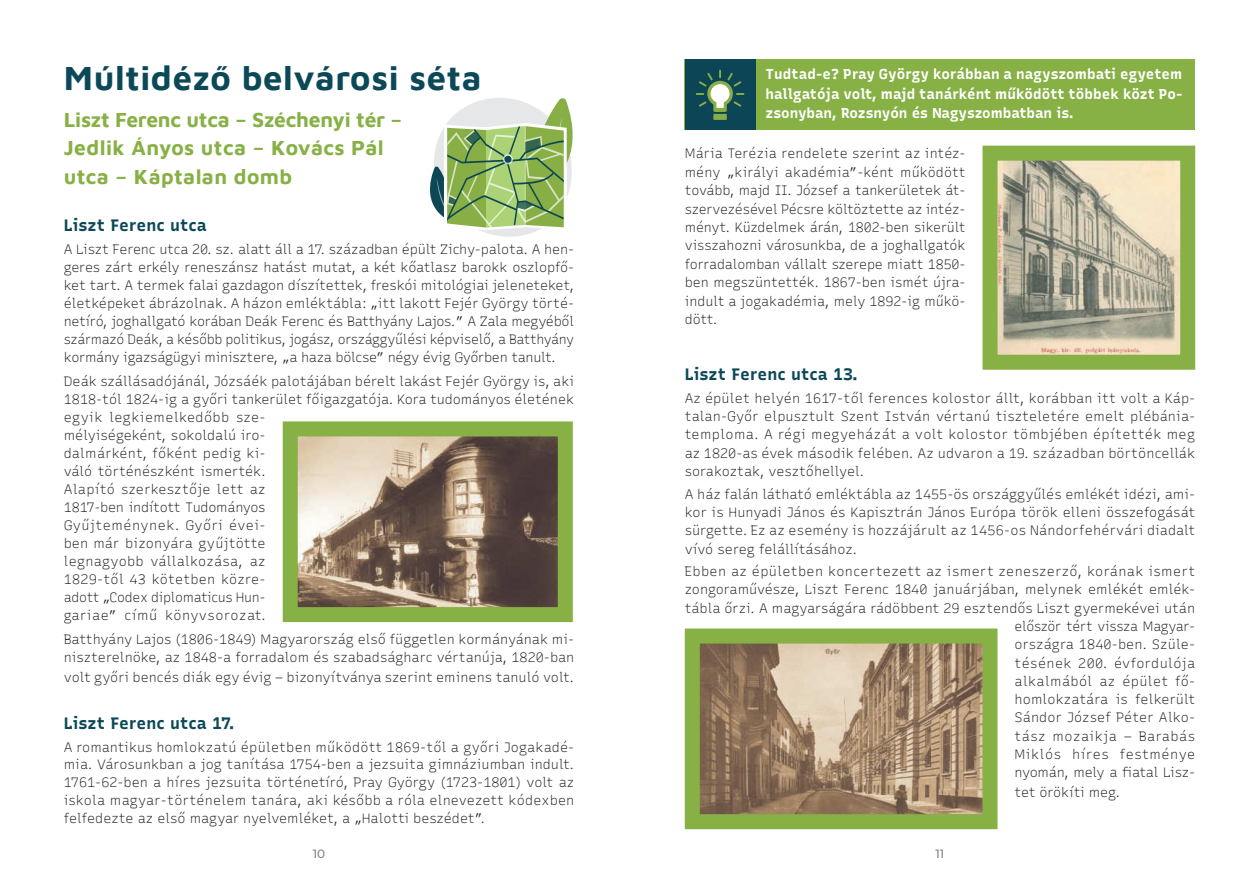
<style>
.page{position:relative;width:1259px;height:893px;background:#fff}
.page>*{position:absolute;margin:0;border:0;box-sizing:border-box;transform-origin:0 0}
.t1{font:700 34.5px "Maven Pro";letter-spacing:.02em;color:#0b4958}
.t2{font:700 21px/28.5px "Maven Pro";letter-spacing:.02em;color:#87b045}
.t3{font:700 16.5px "Recursive";letter-spacing:.01em;color:#0b4958}
.t4{font:700 14.25px/19.5px "Recursive";color:#fff;text-align:justify}
.t5{font:300 13.5px/18px "Recursive";color:#231f20;text-align:justify}
.t6{font:300 13.5px "Recursive";letter-spacing:.03em;color:#231f20}
.t7{font:300 13.5px "Recursive";letter-spacing:-.02em;color:#231f20}
.t8{font:300 13.5px "Recursive";letter-spacing:.04em;color:#231f20}
.t9{font:300 13.5px "Recursive";letter-spacing:.045em;color:#231f20}
.t10{font:500 12px "Montserrat";color:#808285}
</style>
<div class="page">
<div style="left:685px;top:60px;width:510px;height:70px;background:#87b045"></div>
<div style="left:685px;top:60px;width:70px;height:70px;background:#0c4656"></div>
<div style="left:713px;top:114px;width:14px;height:6px;background:#86ae45"></div>
<svg style="left:696px;top:70px;width:48px;height:42px"></svg>
<img style="left:299px;top:437px;width:258px;height:169px">
<div style="left:283px;top:421px;width:290px;height:201px;border:15px solid #87b045"></div>
<img style="left:998px;top:162px;width:181px;height:192px">
<div style="left:982px;top:146px;width:213px;height:224px;border:15px solid #87b045"></div>
<img style="left:701px;top:644px;width:280px;height:169px">
<div style="left:685px;top:628px;width:312px;height:201px;border:15px solid #87b045"></div>
<svg style="left:430px;top:98px;width:143px;height:139px"></svg>
<svg style="left:503px;top:154px;width:10px;height:10px"></svg>
<div style="left:504px;top:156px;width:7px;height:7px;background:#0d4655;border-radius:50%"></div>
<h1 class="t1" style="left:64px;top:54px;width:419px">Múltidéző belvárosi séta</h1>
<h2 class="t2" style="left:64px;top:104px;width:340px">Liszt Ferenc utca – Széchenyi tér –<br>Jedlik Ányos utca – Kovács Pál utca – Káptalan domb</h2>
<p class="t3" style="left:64px;top:213px;width:145px">Liszt Ferenc utca</p>
<p class="t5" style="left:64px;top:239px;width:512px">A Liszt Ferenc utca 20. sz. alatt áll a 17. században épült Zichy-palota. A hen&shy;geres zárt erkély reneszánsz hatást mutat, a két kőatlasz barokk oszlopfő&shy;ket tart. A termek falai gazdagon díszítettek, freskói mitológiai jeleneteket, életképeket ábrázolnak. A házon emléktábla: „itt lakott Fejér György törté&shy;netíró, joghallgató korában Deák Ferenc és Batthyány Lajos.” A Zala megyéből származó Deák, a később politikus, jogász, országgyűlési képviselő, a Batthyány kormány igazságügyi minisztere, „a haza bölcse” négy évig Győrben tanult.</p>
<p class="t5" style="left:64px;top:372px;width:512px;text-align:left">Deák szállásadójánál, Józsáék palotájában bérelt lakást Fejér György is, aki 1818-tól 1824-ig a győri tankerület főigazgatója. Kora tudományos életének egyik legkiemelkedőbb sze-<br>mélyiségeként, sokoldalú iro-<br>dalmárként, főként pedig ki-<br>váló történészként ismerték.<br>Alapító szerkesztője lett az<br>1817-ben indított Tudományos<br>Gyűjteménynek. Győri évei-<br>ben már bizonyára gyűjtötte<br>legnagyobb vállalkozása, az<br>1829-től 43 kötetben közre-<br>adott „Codex diplomaticus Hun-<br>gariae” című könyvsorozat.</p>
<p class="t5" style="left:64px;top:630px;width:512px">Batthyány Lajos (1806-1849) Magyarország első független kormányának mi&shy;niszterelnöke, az 1848-a forradalom és szabadságharc vértanúja, 1820-ban</p>
<p class="t5" style="left:64px;top:667px;width:512px">volt győri bencés diák egy évig – bizonyítványa szerint eminens tanuló volt.</p>
<p class="t3" style="left:64px;top:711px;width:172px">Liszt Ferenc utca 17.</p>
<p class="t5" style="left:64px;top:737px;width:512px">A romantikus homlokzatú épületben működött 1869-től a győri Jogakadé&shy;mia. Városunkban a jog tanítása 1754-ben a jezsuita gimnáziumban indult.<br>1761-62-ben a híres jezsuita történetíró, Pray György (1723-1801) volt az iskola magyar-történelem tanára, aki később a róla elnevezett kódexben felfedezte az első magyar nyelvemléket, a „Halotti beszédet”.</p>
<p class="t4" style="left:765px;top:64px;width:418px">Tudtad-e? Pray György korábban a nagyszombati egyetem hallgatója volt, majd tanárként működött többek közt Po&shy;zsonyban, Rozsnyón és Nagyszombatban is.</p>
<p class="t5" style="left:685px;top:144px;width:282px;line-height:18.5px">Mária Terézia rendelete szerint az intéz&shy;mény „királyi akadémia”-ként működött tovább, majd II. József a tankerületek át&shy;szervezésével Pécsre költöztette az intéz&shy;ményt. Küzdelmek árán, 1802-ben sikerült visszahozni városunkba, de a joghallgatók forradalomban vállalt szerepe miatt 1850- ben megszüntették. 1867-ben ismét újra&shy;indult a jogakadémia, mely 1892-ig műkö&shy;dött.</p>
<p class="t3" style="left:685px;top:362px;width:175px">Liszt Ferenc utca 13.</p>
<p class="t5" style="left:685px;top:388px;width:512px">Az épület helyén 1617-től ferences kolostor állt, korábban itt volt a Káp&shy;talan-Győr elpusztult Szent István vértanú tiszteletére emelt plébánia&shy;temploma. A régi megyeházát a volt kolostor tömbjében építették meg az 1820-as évek második felében. Az udvaron a 19. században börtöncellák sorakoztak, vesztőhellyel.</p>
<p class="t5" style="left:685px;top:484px;width:512px">A ház falán látható emléktábla az 1455-ös országgyűlés emlékét idézi, ami&shy;kor is Hunyadi János és Kapisztrán János Európa török elleni összefogását sürgette. Ez az esemény is hozzájárult az 1456-os Nándorfehérvári diadalt vívó sereg felállításához.</p>
<p class="t6" style="left:685px;top:561px;width:512px">Ebben az épületben koncertezett az ismert zeneszerző, korának ismert</p>
<p class="t5" style="left:685px;top:580px;width:512px">zongoraművésze, Liszt Ferenc 1840 januárjában, melynek emlékét emlék-</p>
<p class="t5" style="left:685px;top:598px;width:512px">tábla őrzi. A magyarságára rádöbbent 29 esztendős Liszt gyermekévei után</p>
<p class="t7" style="left:1014px;top:616px;width:182px">először tért vissza Magyar-</p>
<p class="t5" style="left:1014px;top:635px;width:182px">országra 1840-ben. Szüle-</p>
<p class="t6" style="left:1014px;top:652px;width:182px">tésének 200. évfordulója</p>
<p class="t6" style="left:1014px;top:671px;width:182px">alkalmából az épület fő-</p>
<p class="t5" style="left:1014px;top:690px;width:182px">homlokzatára is felkerült</p>
<p class="t5" style="left:1014px;top:708px;width:182px">Sándor József Péter Alko-</p>
<p class="t8" style="left:1014px;top:726px;width:182px">tász mozaikja – Barabás</p>
<p class="t9" style="left:1014px;top:744px;width:182px">Miklós híres festménye</p>
<p class="t7" style="left:1014px;top:762px;width:182px">nyomán, mely a fiatal Lisz-</p>
<p class="t5" style="left:1014px;top:782px;width:107px">tet örökíti meg.</p>
<p class="t10" style="left:313px;top:845px;width:14px">10</p>
<p class="t10" style="left:935px;top:845px;width:10px">11</p>
</div>
